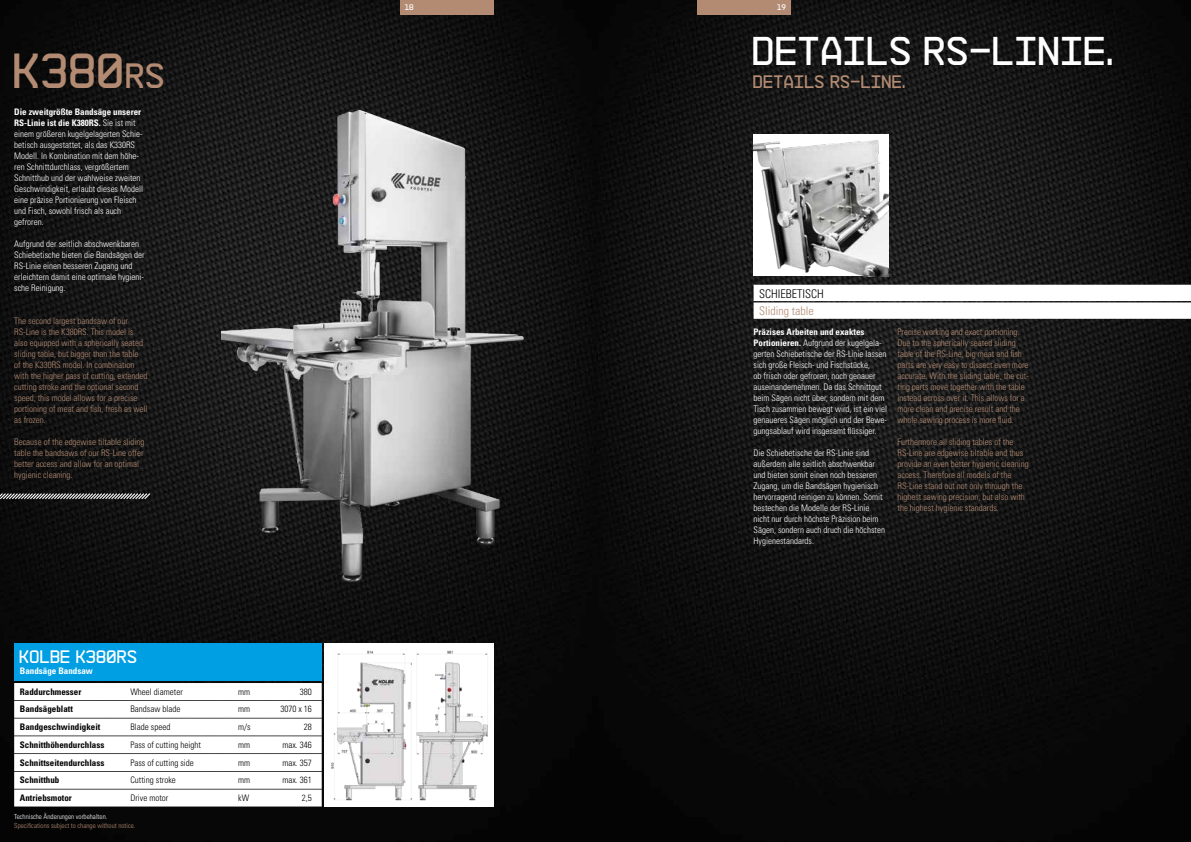
<style>
.page{position:relative;width:1191px;height:842px;background:#fff}
.page>*{position:absolute;margin:0;border:0;box-sizing:border-box;transform-origin:0 0}
.t1{font:49px "NB55 MS";color:#b38b73}
.t2{font:40px "NB55 MS";color:#fff}
.t3{font:18px "NB55 MS";color:#b38b73}
.t4{font:18px "NB55 MS";color:#fff}
.t5{font:300 condensed 12px "Univers";color:#000}
.t6{font:300 condensed 12px "Univers";color:#b38b73}
.t7{font:300 condensed 9px/11px "Univers";color:#fff}
.t8{font:300 condensed 9px/11px "Univers";color:#b38b73}
.t9{font:300 condensed 9px "Univers";color:#000}
.t10{font:700 condensed 9px "Univers";color:#000}
.t11{font:700 condensed 9px "Univers";color:#fff}
.t12{font:8px "NB55 MS";color:#fff}
.t13{font:300 condensed 7px "Univers";color:#b38b73}
.t14{font:300 condensed 7px "Univers";color:#fff}
.s1{font-size:35px}
.s2{font-weight:700}
</style>
<div class="page">
<img style="left:0;top:0;width:1191px;height:842px">
<div style="left:400px;top:0;width:94px;height:14px;background:#b38b73"></div>
<img style="left:753px;top:134px;width:136px;height:142px">
<img style="left:221px;top:75px;width:309px;height:513px">
<svg style="left:0;top:492px;width:151px;height:8px"></svg>
<div style="left:14px;top:643px;width:308px;height:37px;background:#009ee3"></div>
<div style="left:14px;top:683px;width:308px;height:17px;background:#fff"></div>
<div style="left:14px;top:701px;width:308px;height:17px;background:#fff"></div>
<div style="left:14px;top:718px;width:308px;height:17px;background:#fff"></div>
<div style="left:14px;top:736px;width:308px;height:17px;background:#fff"></div>
<div style="left:14px;top:754px;width:308px;height:17px;background:#fff"></div>
<div style="left:14px;top:772px;width:308px;height:17px;background:#fff"></div>
<div style="left:14px;top:789px;width:308px;height:17px;background:#fff"></div>
<img style="left:325px;top:643px;width:169px;height:163px">
<div style="left:753px;top:285px;width:438px;height:16px;background:#fff"></div>
<div style="left:753px;top:302px;width:438px;height:17px;background:#fff"></div>
<div style="left:697px;top:0;width:93px;height:14px;background:#b38b73"></div>
<h1 class="t1" style="left:15px;top:41px;width:153px">K380<span class="s1">RS</span></h1>
<p class="t7" style="left:14px;top:106px;width:130px"><span class="s2">Die zweitgrößte Bandsäge unserer RS-Linie ist die K380RS.</span> Sie ist mit einem größeren kugelgelagerten Schie&shy;betisch ausgestattet, als das K330RS Modell. In Kombination mit dem höhe&shy;ren Schnittdurchlass, vergrößertem Schnitthub und der wahlweise zweiten Geschwindigkeit, erlaubt dieses Modell eine präzise Portionierung von Fleisch und Fisch, sowohl frisch als auch gefroren.</p>
<p class="t7" style="left:14px;top:238px;width:132px">Aufgrund der seitlich abschwenkbaren Schiebetische bieten die Bandsägen der RS-Linie einen besseren Zugang und erleichtern damit eine optimale hygieni&shy;sche Reinigung.</p>
<p class="t8" style="left:14px;top:315px;width:135px">The second largest bandsaw of our RS-Line is the K380RS. This model is also equipped with a spherically seated sliding table, but bigger than the table<br>of the K330RS model. In combination with the higher pass of cutting, extended cutting stroke and the optional second speed, this model allows for a precise portioning of meat and fish, fresh as well as frozen.</p>
<p class="t8" style="left:14px;top:436px;width:132px">Because of the edgewise tiltable sliding table the bandsaws of our RS-Line offer better access and allow for an optimal hygienic cleaning.</p>
<h3 class="t4" style="left:20px;top:646px;width:120px">Kolbe K380RS</h3>
<p class="t11" style="left:20px;top:665px;width:74px">Bandsäge Bandsaw</p>
<p class="t10" style="left:20px;top:686px;width:63px">Raddurchmesser</p>
<p class="t9" style="left:130px;top:686px;width:54px">Wheel diameter</p>
<p class="t9" style="left:238px;top:686px;width:14px">mm</p>
<p class="t9" style="left:300px;top:686px;width:13px">380</p>
<p class="t10" style="left:20px;top:704px;width:55px">Bandsägeblatt</p>
<p class="t9" style="left:130px;top:704px;width:51px">Bandsaw blade</p>
<p class="t9" style="left:238px;top:704px;width:14px">mm</p>
<p class="t9" style="left:280px;top:704px;width:33px">3070 x 16</p>
<p class="t10" style="left:20px;top:721px;width:82px">Bandgeschwindigkeit</p>
<p class="t9" style="left:130px;top:721px;width:41px">Blade speed</p>
<p class="t9" style="left:238px;top:721px;width:14px">m/s</p>
<p class="t9" style="left:304px;top:721px;width:9px">28</p>
<p class="t10" style="left:20px;top:739px;width:86px">Schnitthöhendurchlass</p>
<p class="t9" style="left:130px;top:739px;width:72px">Pass of cutting height</p>
<p class="t9" style="left:238px;top:739px;width:14px">mm</p>
<p class="t9" style="left:282px;top:739px;width:31px">max. 346</p>
<p class="t10" style="left:20px;top:757px;width:86px">Schnittseitendurchlass</p>
<p class="t9" style="left:130px;top:757px;width:65px">Pass of cutting side</p>
<p class="t9" style="left:238px;top:757px;width:14px">mm</p>
<p class="t9" style="left:282px;top:757px;width:31px">max. 357</p>
<p class="t10" style="left:20px;top:775px;width:41px">Schnitthub</p>
<p class="t9" style="left:130px;top:775px;width:47px">Cutting stroke</p>
<p class="t9" style="left:238px;top:775px;width:14px">mm</p>
<p class="t9" style="left:282px;top:775px;width:31px">max. 361</p>
<p class="t10" style="left:20px;top:792px;width:53px">Antriebsmotor</p>
<p class="t9" style="left:130px;top:792px;width:39px">Drive motor</p>
<p class="t9" style="left:238px;top:792px;width:12px">kW</p>
<p class="t9" style="left:302px;top:792px;width:11px">2,5</p>
<p class="t14" style="left:14px;top:812px;width:95px">Technische Änderungen vorbehalten.</p>
<p class="t13" style="left:14px;top:821px;width:123px">Specifications subject to change without notice.</p>
<p class="t12" style="left:405px;top:2px;width:11px">18</p>
<p class="t12" style="left:777px;top:2px;width:11px">19</p>
<h2 class="t2" style="left:753px;top:27px;width:363px">DETAILS RS-LINIE.</h2>
<h3 class="t3" style="left:753px;top:71px;width:154px">DETAILS RS-LINE.</h3>
<h3 class="t5" style="left:759px;top:286px;width:66px">SCHIEBETISCH</h3>
<h3 class="t6" style="left:759px;top:304px;width:56px">Sliding table</h3>
<p class="t7" style="left:753px;top:326px;width:135px"><span class="s2">Präzises Arbeiten und exaktes Portionieren.</span> Aufgrund der kugelgela&shy;gerten Schiebetische der RS-Linie lassen sich große Fleisch- und Fischstücke,<br>ob frisch oder gefroren, noch genauer auseinandernehmen. Da das Schnittgut beim Sägen nicht über, sondern mit dem Tisch zusammen bewegt wird, ist ein viel genaueres Sägen möglich und der Bewe&shy;gungsablauf wird insgesamt flüssiger.</p>
<p class="t7" style="left:753px;top:447px;width:133px">Die Schiebetische der RS-Linie sind außerdem alle seitlich abschwenkbar und bieten somit einen noch besseren Zugang, um die Bandsägen hygienisch hervorragend reinigen zu können. Somit bestechen die Modelle der RS-Linie nicht nur durch höchste Präzision beim Sägen, sondern auch druch die höchsten Hygienestandards.</p>
<p class="t8" style="left:897px;top:326px;width:133px">Precise working and exact portioning.<br>Due to the spherically seated sliding table of the RS-Line, big meat and fish parts are very easy to dissect even more accurate. With the sliding table, the cut&shy;ting parts move together with the table instead across over it. This allows for a more clean and precise result and the whole sawing process is more fluid.</p>
<p class="t8" style="left:897px;top:436px;width:133px">Furthermore all sliding tables of the RS-Line are edgewise tiltable and thus provide an even better hygienic cleaning access. Therefore all models of the RS-Line stand out not only through the highest sawing precision, but also with the highest hygienic standards.</p>
</div>
